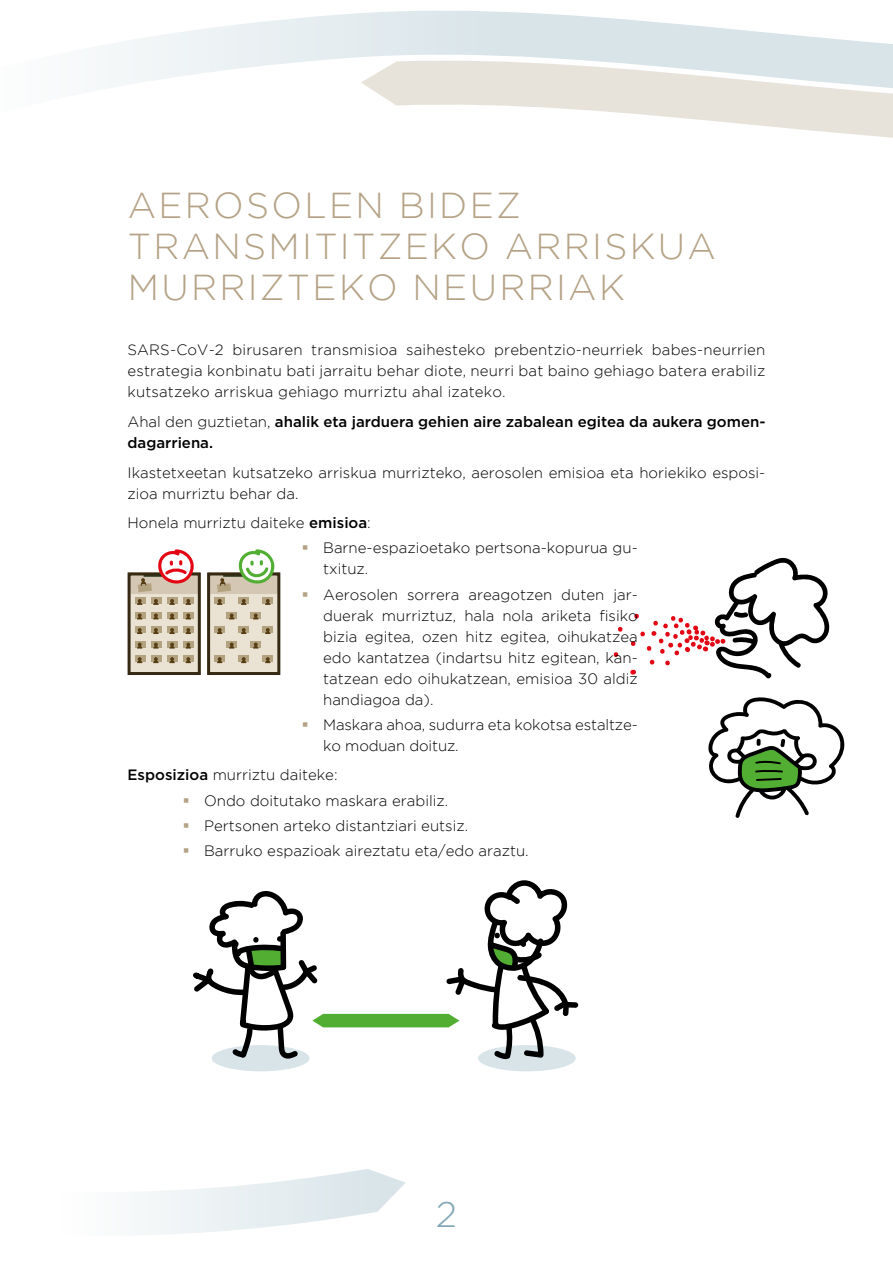
<style>
.page{position:relative;width:893px;height:1263px;background:#fff}
.page>*{position:absolute;margin:0;border:0;box-sizing:border-box;transform-origin:0 0}
.t1{font:300 36px/41.4px "Gotham";letter-spacing:.065em;color:#b5a286}
.t2{font:300 36px "Gotham";color:#81a7b6}
.t3{font:300 15px/21px "Gotham";color:#000}
.t4{font:500 15px/21px "Gotham";color:#000}
.s1{font-weight:300}
.s2{font-weight:500}
.s3{color:#b5a286}
</style>
<div class="page">
<svg style="left:110px;top:13px;width:251px;height:75px"></svg>
<svg style="left:146px;top:1169px;width:260px;height:66px"></svg>
<svg style="left:361px;top:11px;width:532px;height:127px"></svg>
<div style="left:212px;top:1045px;width:98px;height:26px;background:#d9e4e9;border-radius:50%"></div>
<div style="left:478px;top:1045px;width:98px;height:26px;background:#d9e4e9;border-radius:50%"></div>
<svg style="left:630px;top:558px;width:200px;height:121px"></svg>
<svg style="left:618px;top:627px;width:5px;height:5px"></svg>
<svg style="left:613px;top:652px;width:6px;height:5px"></svg>
<svg style="left:708px;top:697px;width:137px;height:121px"></svg>
<svg style="left:193px;top:880px;width:385px;height:180px"></svg>
<svg style="left:127px;top:549px;width:154px;height:126px"></svg>
<h1 class="t1" style="left:128px;top:184px;width:590px">AEROSOLEN BIDEZ<br>TRANSMITITZEKO ARRISKUA<br>MURRIZTEKO NEURRIAK</h1>
<p class="t3" style="left:128px;top:339px;width:639px;text-align:justify">SARS-CoV-2 birusaren transmisioa saihesteko prebentzio-neurriek babes-neurrien estrategia konbinatu bati jarraitu behar diote, neurri bat baino gehiago batera erabiliz kutsatzeko arriskua gehiago murriztu ahal izateko.</p>
<p class="t4" style="left:128px;top:411px;width:639px"><span class="s1">Ahal den guztietan,</span> ahalik eta jarduera gehien aire zabalean egitea da aukera gomen&shy;dagarriena.</p>
<p class="t3" style="left:128px;top:461px;width:639px">Ikastetxeetan kutsatzeko arriskua murrizteko, aerosolen emisioa eta horiekiko esposi&shy;zioa murriztu behar da.</p>
<p class="t3" style="left:128px;top:512px;width:245px">Honela murriztu daiteke <span class="s2">emisioa</span>:</p>
<p class="t3" style="left:323px;top:537px;width:316px;text-indent:-21px"><span class="s3">▪</span> Barne-espazioetako pertsona-kopurua gu&shy;txituz.</p>
<p class="t3" style="left:323px;top:583px;width:316px;text-align:justify;text-indent:-21px"><span class="s3">▪</span> Aerosolen sorrera areagotzen duten jar&shy;duerak murriztuz, hala nola ariketa fisiko bizia egitea, ozen hitz egitea, oihukatzea edo kantatzea (indartsu hitz egitean, kan&shy;tatzean edo oihukatzean, emisioa 30 aldiz handiagoa da).</p>
<p class="t3" style="left:323px;top:714px;width:316px;text-indent:-21px"><span class="s3">▪</span> Maskara ahoa, sudurra eta kokotsa estaltze&shy;ko moduan doituz.</p>
<p class="t3" style="left:128px;top:764px;width:212px"><span class="s2">Esposizioa</span> murriztu daiteke:</p>
<p class="t3" style="left:183px;top:789px;width:267px"><span class="s3">▪</span> Ondo doitutako maskara erabiliz.</p>
<p class="t3" style="left:183px;top:815px;width:287px"><span class="s3">▪</span> Pertsonen arteko distantziari eutsiz.</p>
<p class="t3" style="left:183px;top:840px;width:347px"><span class="s3">▪</span> Barruko espazioak aireztatu eta/edo araztu.</p>
<h1 class="t2" style="left:436px;top:1194px;width:23px">2</h1>
</div>
